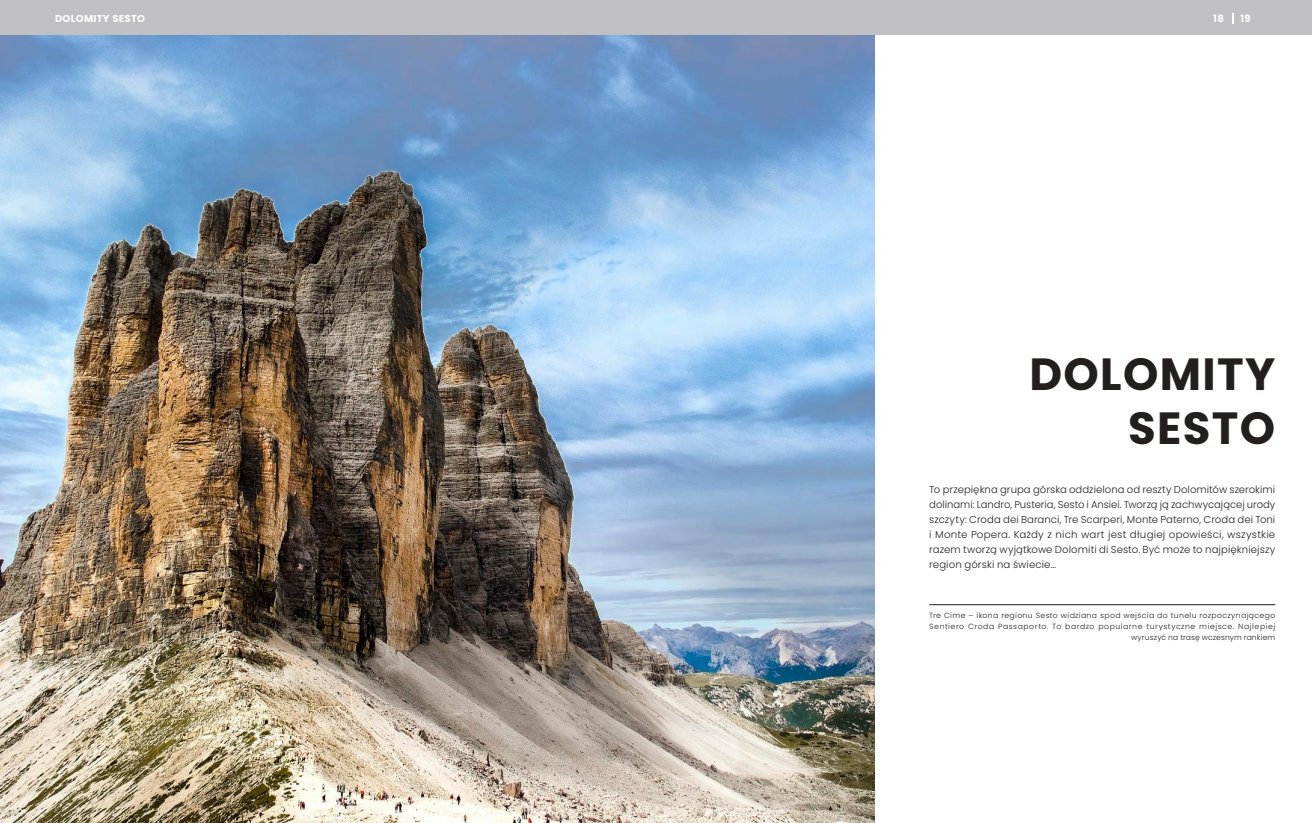
<style>
.page{position:relative;width:1312px;height:823px;background:#fff}
.page>*{position:absolute;margin:0;border:0;box-sizing:border-box;transform-origin:0 0}
.t1{font:700 45px/54px "Poppins";letter-spacing:.03em;color:#241f1f;text-align:right}
.t2{font:300 10px/15px "Poppins";letter-spacing:.015em;color:#241f1f;text-align:justify}
.t3{font:700 10px "Poppins";letter-spacing:.03em;color:#fff}
.t4{font:300 7.5px/11.2px "Poppins";letter-spacing:.065em;color:#241f1f;text-align:right}
</style>
<div class="page">
<img style="left:0;top:34px;width:874px;height:788px">
<div style="left:0;top:0;width:1311px;height:34px;background:#c0bfc1"></div>
<hr style="left:929px;top:604px;width:345px;height:1px;background:#241f1f">
<p class="t3" style="left:55px;top:13px;width:92px">DOLOMITY SESTO</p>
<p class="t3" style="left:1212px;top:13px;width:12px">18</p>
<p class="t3" style="left:1240px;top:13px;width:12px">19</p>
<h1 class="t1" style="left:1029px;top:347px;width:247px">DOLOMITY<br>SESTO</h1>
<p class="t2" style="left:929px;top:482px;width:347px">To przepiękna grupa górska oddzielona od reszty Dolomitów szerokimi dolinami: Landro, Pusteria, Sesto i Ansiei. Tworzą ją zachwycającej urody szczyty: Croda dei Baranci, Tre Scarperi, Monte Paterno, Croda dei Toni i Monte Popera. Każdy z nich wart jest długiej opowieści, wszystkie razem tworzą wyjątkowe Dolomiti di Sesto. Być może to najpiękniejszy region górski na świecie…</p>
<p class="t4" style="left:929px;top:609px;width:347px">Tre Cime – ikona regionu Sesto widziana spod wejścia do tunelu rozpoczynającego<br>Sentiero Croda Passaporto. To bardzo popularne turystyczne miejsce. Najlepiej wyruszyć na trasę wczesnym rankiem</p>
</div>
